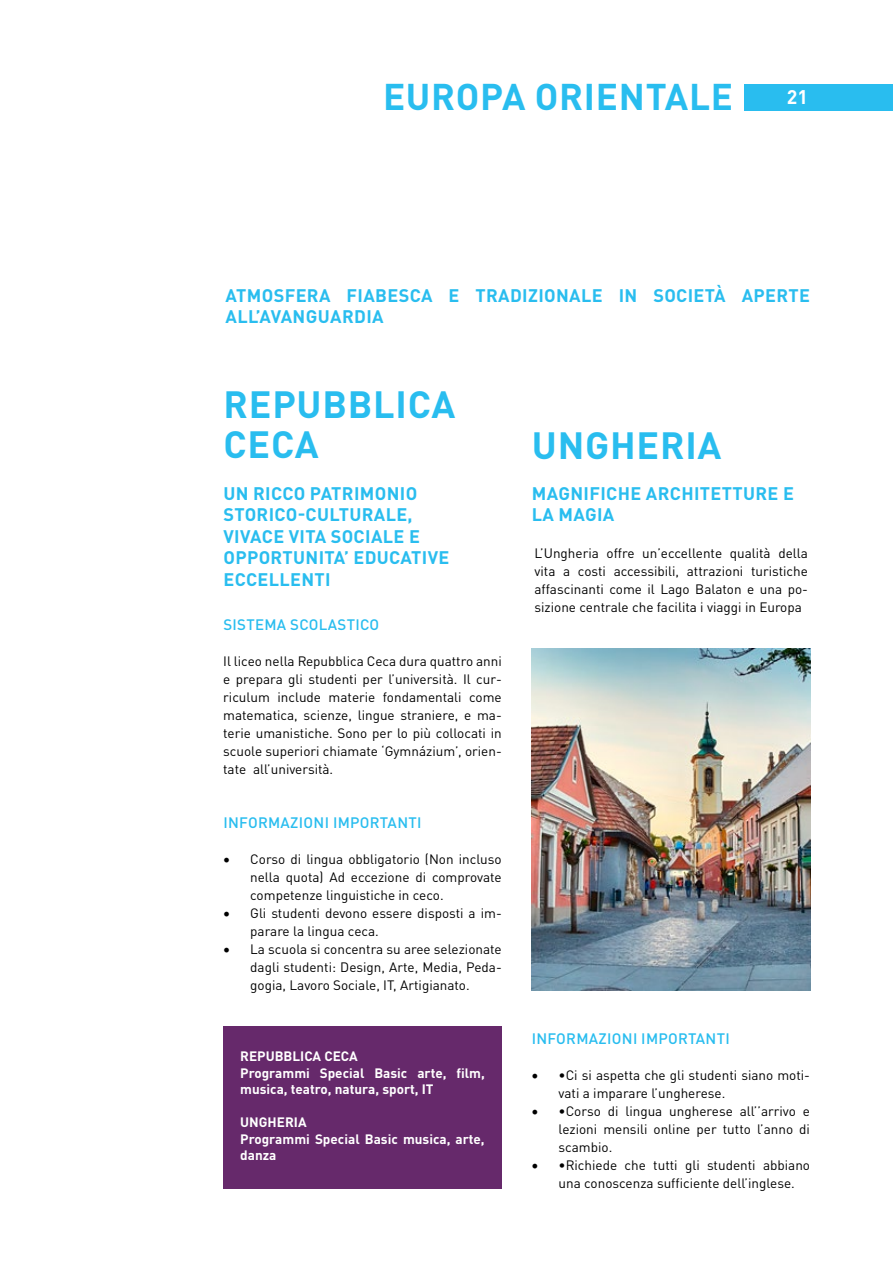
<style>
.page{position:relative;width:893px;height:1263px;background:#fff}
.page>*{position:absolute;margin:0;border:0;box-sizing:border-box;transform-origin:0 0}
.t1{font:700 37.5px/40.5px "DIN Pro";letter-spacing:.02em;color:#29bdef}
.t2{font:700 36.75px "DIN Pro";letter-spacing:.02em;color:#29bdef}
.t3{font:700 19.5px "DIN Pro";color:#fff}
.t4{font:700 18px/21.6px "DIN Pro";letter-spacing:.02em;color:#29bdef}
.t5{font:500 15px "DIN Pro";letter-spacing:.02em;color:#29bdef}
.t6{font:13.5px/18px "DIN Pro";color:#000;text-align:justify}
.t7{font:700 13.5px/16.5px "DIN Pro";color:#fff}
.s1{font-family:"Minion Pro";font-size:18px}
</style>
<div class="page">
<img style="left:531px;top:648px;width:279px;height:342px">
<div style="left:223px;top:1026px;width:279px;height:162px;background:#66296b"></div>
<div style="left:744px;top:84px;width:149px;height:26px;background:#29bdef"></div>
<h2 class="t2" style="left:383px;top:66px;width:352px">EUROPA ORIENTALE</h2>
<h3 class="t3" style="left:787px;top:81px;width:23px">21</h3>
<h3 class="t4" style="left:226px;top:282px;width:586px">ATMOSFERA FIABESCA E TRADIZIONALE IN SOCIETÀ APERTE<br>ALL’AVANGUARDIA</h3>
<h1 class="t1" style="left:224px;top:380px;width:233px">REPUBBLICA<br>CECA</h1>
<h1 class="t1" style="left:532px;top:420px;width:191px">UNGHERIA</h1>
<h3 class="t4" style="left:223px;top:480px;width:227px">UN RICCO PATRIMONIO<br>STORICO-CULTURALE,<br>VIVACE VITA SOCIALE E<br>OPPORTUNITA’ EDUCATIVE<br>ECCELLENTI</h3>
<h3 class="t4" style="left:532px;top:480px;width:264px">MAGNIFICHE ARCHITETTURE E<br>LA MAGIA</h3>
<p class="t5" style="left:223px;top:612px;width:157px">SISTEMA SCOLASTICO</p>
<p class="t6" style="left:535px;top:543px;width:275px">L’Ungheria offre un’eccellente qualità della vita a costi accessibili, attrazioni turistiche affascinanti come il Lago Balaton e una po&shy;sizione centrale che facilita i viaggi in Europa</p>
<p class="t6" style="left:223px;top:651px;width:280px">Il liceo nella Repubblica Ceca dura quattro anni e prepara gli studenti per l’università. Il cur&shy;riculum include materie fondamentali come matematica, scienze, lingue straniere, e ma&shy;terie umanistiche. Sono per lo più collocati in scuole superiori chiamate ‘Gymnázium’, orien&shy;tate all’università.</p>
<p class="t5" style="left:223px;top:810px;width:200px">INFORMAZIONI IMPORTANTI</p>
<p class="t6" style="left:250px;top:849px;width:253px;text-indent:-27px"><span class="s1">•</span> Corso di lingua obbligatorio (Non incluso nella quota) Ad eccezione di comprovate competenze linguistiche in ceco.</p>
<p class="t6" style="left:250px;top:903px;width:253px;text-indent:-27px"><span class="s1">•</span> Gli studenti devono essere disposti a im&shy;parare la lingua ceca.</p>
<p class="t6" style="left:250px;top:939px;width:253px;text-indent:-27px"><span class="s1">•</span> La scuola si concentra su aree selezionate dagli studenti: Design, Arte, Media, Peda&shy;gogia, Lavoro Sociale, IT, Artigianato.</p>
<p class="t7" style="left:240px;top:1046px;width:246px">REPUBBLICA CECA<br>Programmi Special Basic arte, film, musica, teatro, natura, sport, IT</p>
<p class="t7" style="left:240px;top:1112px;width:246px">UNGHERIA<br>Programmi Special Basic musica, arte, danza</p>
<p class="t5" style="left:532px;top:1026px;width:200px">INFORMAZIONI IMPORTANTI</p>
<p class="t6" style="left:558px;top:1065px;width:253px;text-indent:-27px"><span class="s1">•</span> •Ci si aspetta che gli studenti siano moti&shy;vati a imparare l’ungherese.</p>
<p class="t6" style="left:558px;top:1101px;width:253px;text-indent:-27px"><span class="s1">•</span> •Corso di lingua ungherese all’’arrivo e lezioni mensili online per tutto l’anno di scambio.</p>
<p class="t6" style="left:558px;top:1155px;width:253px;text-indent:-27px"><span class="s1">•</span> •Richiede che tutti gli studenti abbiano una conoscenza sufficiente dell’inglese.</p>
</div>
